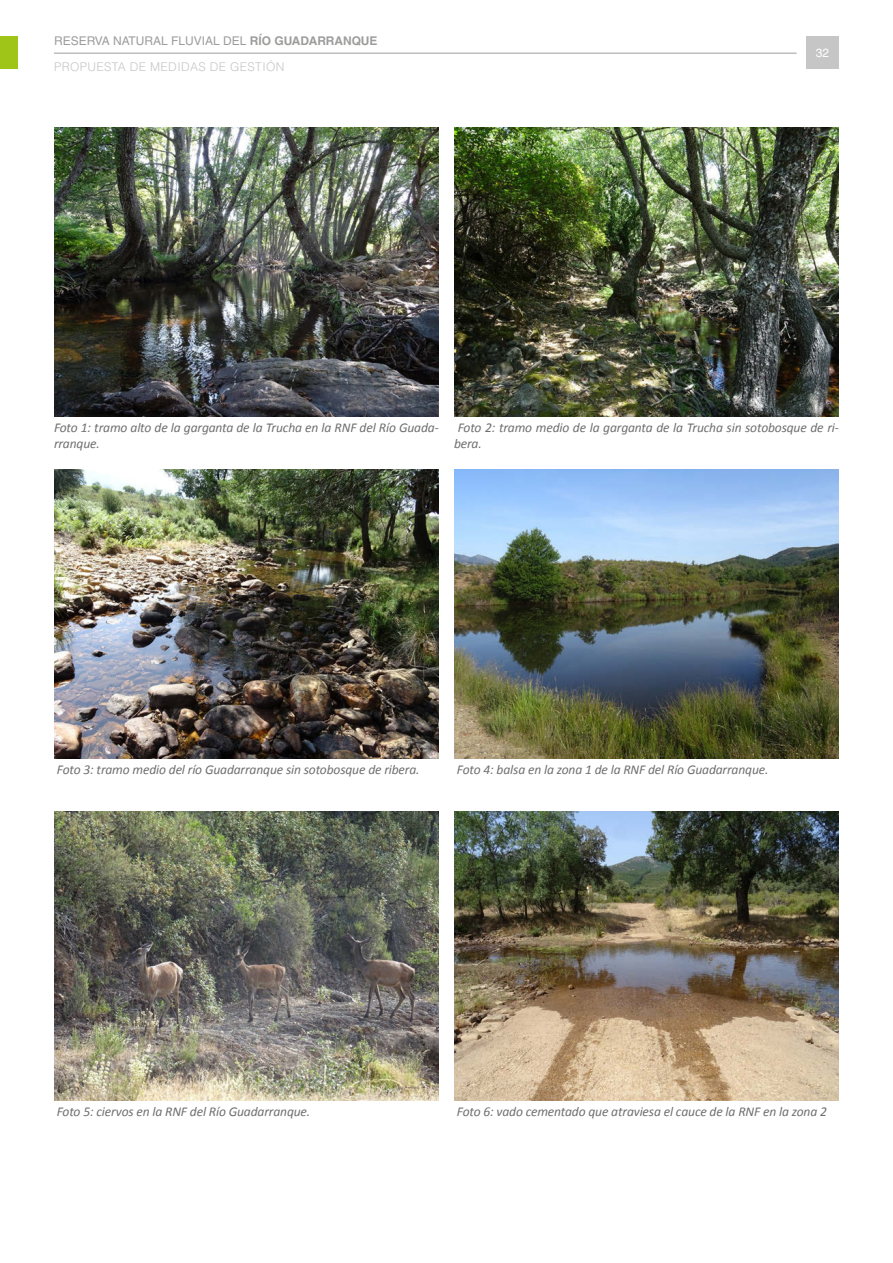
<style>
.page{position:relative;width:893px;height:1263px;background:#fff}
.page>*{position:absolute;margin:0;border:0;box-sizing:border-box;transform-origin:0 0}
.Pie{font:italic 13.5px/16.2px "Calibri";letter-spacing:-.01em;color:#706f6f}
.t1{font:300 12px/26px "Helvetica LT Std";letter-spacing:.03em;color:#c6c6c6}
.t2{font:12px "Helvetica LT Std";color:#fff}
.s1{font-weight:400;color:#9d9d9c}
.s2{font-weight:700;color:#9d9d9c}
</style>
<div class="page">
<hr style="left:54px;top:53px;width:743px;height:1px;background:#9d9d9c">
<div style="left:0;top:36px;width:18px;height:33px;background:#a0c519"></div>
<div style="left:806px;top:36px;width:33px;height:33px;background:#c6c6c6"></div>
<img style="left:54px;top:128px;width:385px;height:288px">
<img style="left:454px;top:128px;width:385px;height:288px">
<img style="left:54px;top:469px;width:385px;height:289px">
<img style="left:454px;top:469px;width:385px;height:289px">
<img style="left:54px;top:812px;width:385px;height:288px">
<img style="left:454px;top:812px;width:385px;height:288px">
<p class="t1" style="left:54px;top:27px;width:325px"><span class="s1">RESERVA NATURAL FLUVIAL DEL</span> <span class="s2">RÍO GUADARRANQUE<br></span>PROPUESTA DE MEDIDAS DE GESTIÓN</p>
<p class="t2" style="left:816px;top:46px;width:15px">32</p>
<p class="Pie" style="left:54px;top:418px;width:386px">Foto 1: tramo alto de la garganta de la Trucha en la RNF del Río Guada&shy;rranque.</p>
<p class="Pie" style="left:454px;top:418px;width:386px">Foto 2: tramo medio de la garganta de la Trucha sin sotobosque de ri&shy;bera.</p>
<p class="Pie" style="left:57px;top:761px;width:364px">Foto 3: tramo medio del río Guadarranque sin sotobosque de ribera.</p>
<p class="Pie" style="left:457px;top:761px;width:313px">Foto 4: balsa en la zona 1 de la RNF del Río Guadarranque.</p>
<p class="Pie" style="left:57px;top:1103px;width:255px">Foto 5: ciervos en la RNF del Río Guadarranque.</p>
<p class="Pie" style="left:457px;top:1103px;width:372px">Foto 6: vado cementado que atraviesa el cauce de la RNF en la zona 2</p>
</div>
